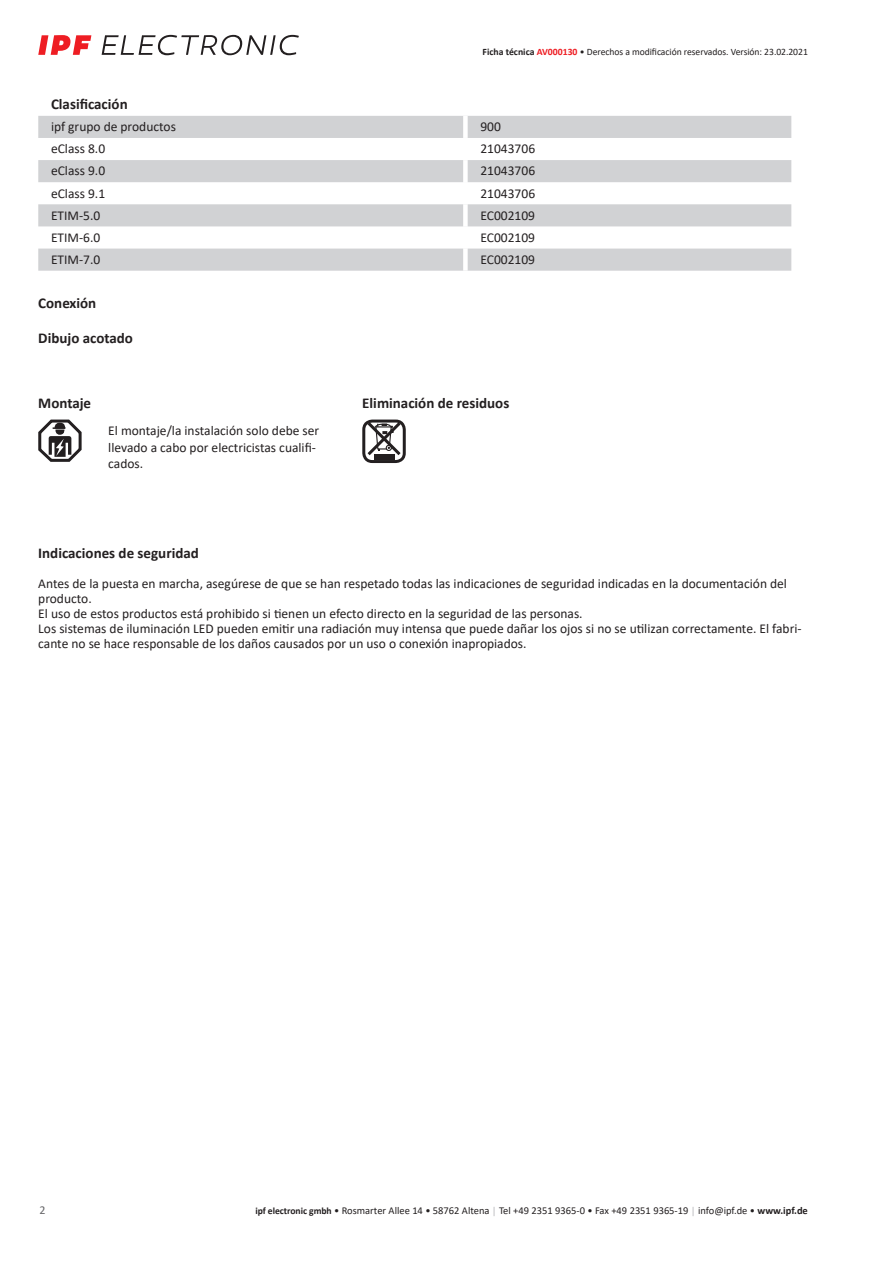
<style>
.page{position:relative;width:893px;height:1263px;background:#fff}
.page>*{position:absolute;margin:0;border:0;box-sizing:border-box;transform-origin:0 0}
.t1{font:700 15px "Calibri";color:#231f20}
.t2{font:13.5px/15px "Calibri";color:#231f20}
.t3{font:12px "Calibri";color:#636366}
.t4{font:10.5px "Calibri";color:#231f20}
.t5{font:9.75px "Calibri";letter-spacing:-.005em;color:#231f20}
.s1{font-weight:700}
.s2{font-weight:700;color:#ee1d23}
.s3{font-weight:700;font-size:9.75px}
.s4{font-size:9.75px;color:#a8a9ad}
</style>
<div class="page">
<svg style="left:102px;top:35px;width:197px;height:20px"></svg>
<svg style="left:38px;top:35px;width:53px;height:20px"></svg>
<svg style="left:38px;top:116px;width:753px;height:155px;fill:#d1d2d4"></svg>
<div style="left:463px;top:116px;width:5px;height:22px;background:#fff"></div>
<div style="left:463px;top:138px;width:5px;height:22px;background:#fff"></div>
<div style="left:463px;top:160px;width:5px;height:22px;background:#fff"></div>
<div style="left:463px;top:182px;width:5px;height:22px;background:#fff"></div>
<div style="left:463px;top:204px;width:5px;height:22px;background:#fff"></div>
<div style="left:463px;top:226px;width:5px;height:23px;background:#fff"></div>
<div style="left:463px;top:249px;width:5px;height:22px;background:#fff"></div>
<svg style="left:38px;top:419px;width:44px;height:43px"></svg>
<div style="left:362px;top:420px;width:44px;height:43px;border:3px solid #231f20;border-radius:9px"></div>
<div style="left:374px;top:454px;width:20px;height:5px;background:#231f20"></div>
<svg style="left:364px;top:419px;width:40px;height:39px"></svg>
<p class="t5" style="left:483px;top:45px;width:327px"><span class="s1">Ficha técnica</span> <span class="s2">AV000130</span> • Derechos a modificación reservados. Versión: 23.02.2021</p>
<p class="t1" style="left:51px;top:94px;width:78px">Clasificación</p>
<p class="t2" style="left:51px;top:119px;width:126px">ipf grupo de productos</p>
<p class="t2" style="left:480px;top:119px;width:22px">900</p>
<p class="t2" style="left:51px;top:141px;width:56px">eClass 8.0</p>
<p class="t2" style="left:480px;top:141px;width:56px">21043706</p>
<p class="t2" style="left:51px;top:163px;width:56px">eClass 9.0</p>
<p class="t2" style="left:480px;top:163px;width:56px">21043706</p>
<p class="t2" style="left:51px;top:185px;width:56px">eClass 9.1</p>
<p class="t2" style="left:480px;top:185px;width:56px">21043706</p>
<p class="t2" style="left:51px;top:207px;width:51px">ETIM-5.0</p>
<p class="t2" style="left:480px;top:207px;width:56px">EC002109</p>
<p class="t2" style="left:51px;top:229px;width:51px">ETIM-6.0</p>
<p class="t2" style="left:480px;top:229px;width:56px">EC002109</p>
<p class="t2" style="left:51px;top:252px;width:51px">ETIM-7.0</p>
<p class="t2" style="left:480px;top:252px;width:56px">EC002109</p>
<p class="t1" style="left:38px;top:292px;width:60px">Conexión</p>
<p class="t1" style="left:38px;top:327px;width:96px">Dibujo acotado</p>
<p class="t1" style="left:38px;top:392px;width:54px">Montaje</p>
<p class="t1" style="left:362px;top:392px;width:149px">Eliminación de residuos</p>
<p class="t2" style="left:108px;top:422px;width:213px;line-height:16.5px">El montaje/la instalación solo debe ser llevado a cabo por electricistas cualifi&shy;cados.</p>
<p class="t1" style="left:38px;top:543px;width:162px">Indicaciones de seguridad</p>
<p class="t2" style="left:38px;top:576px;width:765px">Antes de la puesta en marcha, asegúrese de que se han respetado todas las indicaciones de seguridad indicadas en la documentación del producto.<br>El uso de estos productos está prohibido si tienen un efecto directo en la seguridad de las personas.<br>Los sistemas de iluminación LED pueden emitir una radiación muy intensa que puede dañar los ojos si no se utilizan correctamente. El fabri&shy;cante no se hace responsable de los daños causados por un uso o conexión inapropiados.</p>
<p class="t3" style="left:39px;top:1201px;width:8px">2</p>
<p class="t4" style="left:255px;top:1203px;width:554px"><span class="s3">ipf electronic gmbh</span> • Rosmarter Allee 14 • 58762 Altena <span class="s4">│</span> Tel +49 2351 9365-0 • Fax +49 2351 9365-19 <span class="s4">│</span> info@ipf.de • <span class="s1">www.ipf.de</span></p>
</div>
